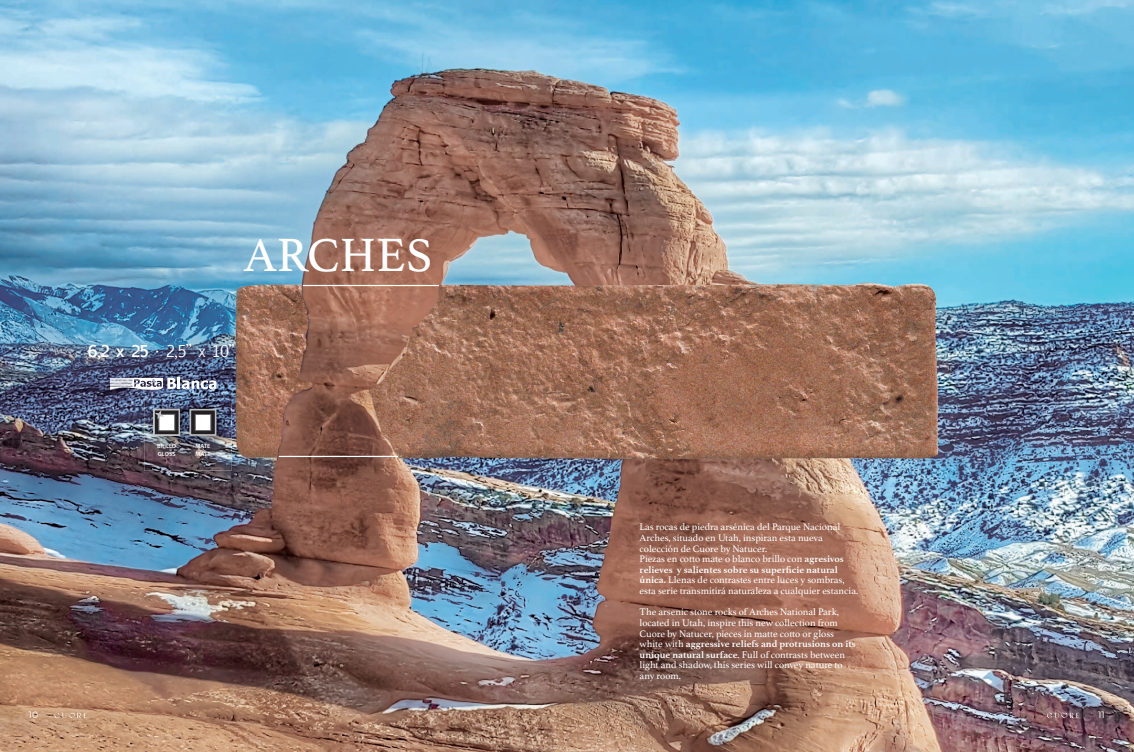
<style>
.page{position:relative;width:1134px;height:752px;background:#fff}
.page>*{position:absolute;margin:0;border:0;box-sizing:border-box;transform-origin:0 0}
.t1{font:48.88px "Athelas";color:#fff}
.t2{font:15.62px "Euphemia UCAS";color:#fff}
.t3{font:10px/10.6px "Athelas";color:#fff}
.t4{font:9.25px "Montserrat";color:#fff}
.t5{font:600 6.12px/7.4px "Myriad Pro";letter-spacing:.01em;color:#fff}
.s1{font-weight:700}
</style>
<div class="page">
<img style="left:0;top:0;width:1134px;height:751px">
<hr style="left:303px;top:285px;width:136px;height:1px;background:#fff">
<img style="left:144px;top:399px;width:36px;height:71px">
<svg style="left:153px;top:408px;width:27px;height:27px"></svg>
<img style="left:196px;top:399px;width:36px;height:71px">
<img style="left:180px;top:399px;width:16px;height:71px">
<svg style="left:192px;top:411px;width:21px;height:21px"></svg>
<div style="left:189px;top:408px;width:27px;height:27px;border:2px solid #bcbdc0"></div>
<div style="left:195px;top:414px;width:16px;height:16px;background:#fff;border:1px solid #6c6d70"></div>
<hr style="left:279px;top:455px;width:119px;height:2px;background:#fff">
<svg style="left:110px;top:377px;width:106px;height:13px"></svg>
<svg style="left:1047px;top:712px;width:32px;height:5px"></svg>
<svg style="left:54px;top:712px;width:33px;height:5px"></svg>
<h1 class="t1" style="left:243px;top:216px;width:191px">ARCHES</h1>
<h2 class="t2" style="left:88px;top:340px;width:149px"><span class="s1">6,2 x 25 ·</span> 2,5” x 10”</h2>
<p class="t5" style="left:157px;top:442px;width:21px">BRILLO<br>GLOSS</p>
<p class="t5" style="left:195px;top:442px;width:17px">MATE<br>MATT</p>
<p class="t3" style="left:640px;top:521px;width:220px">Las rocas de piedra arsénica del Parque Nacional Arches, situado en Utah, inspiran esta nueva colección de Cuore by Natucer.<br>Piezas en cotto mate o blanco brillo con <span class="s1">agresivos relieves y salientes sobre su superficie natural única.</span> Llenas de contrastes entre luces y sombras, esta serie transmitirá naturaleza a cualquier estancia.</p>
<p class="t3" style="left:640px;top:606px;width:218px">The arsenic stone rocks of Arches National Park, located in Utah, inspire this new collection from Cuore by Natucer, pieces in matte cotto or gloss white with <span class="s1">aggressive reliefs and protrusions on its unique natural surface</span>. Full of contrasts between light and shadow, this series will convey nature to any room.</p>
<p class="t4" style="left:29px;top:707px;width:11px">10</p>
<p class="t4" style="left:1098px;top:707px;width:8px">11</p>
</div>
